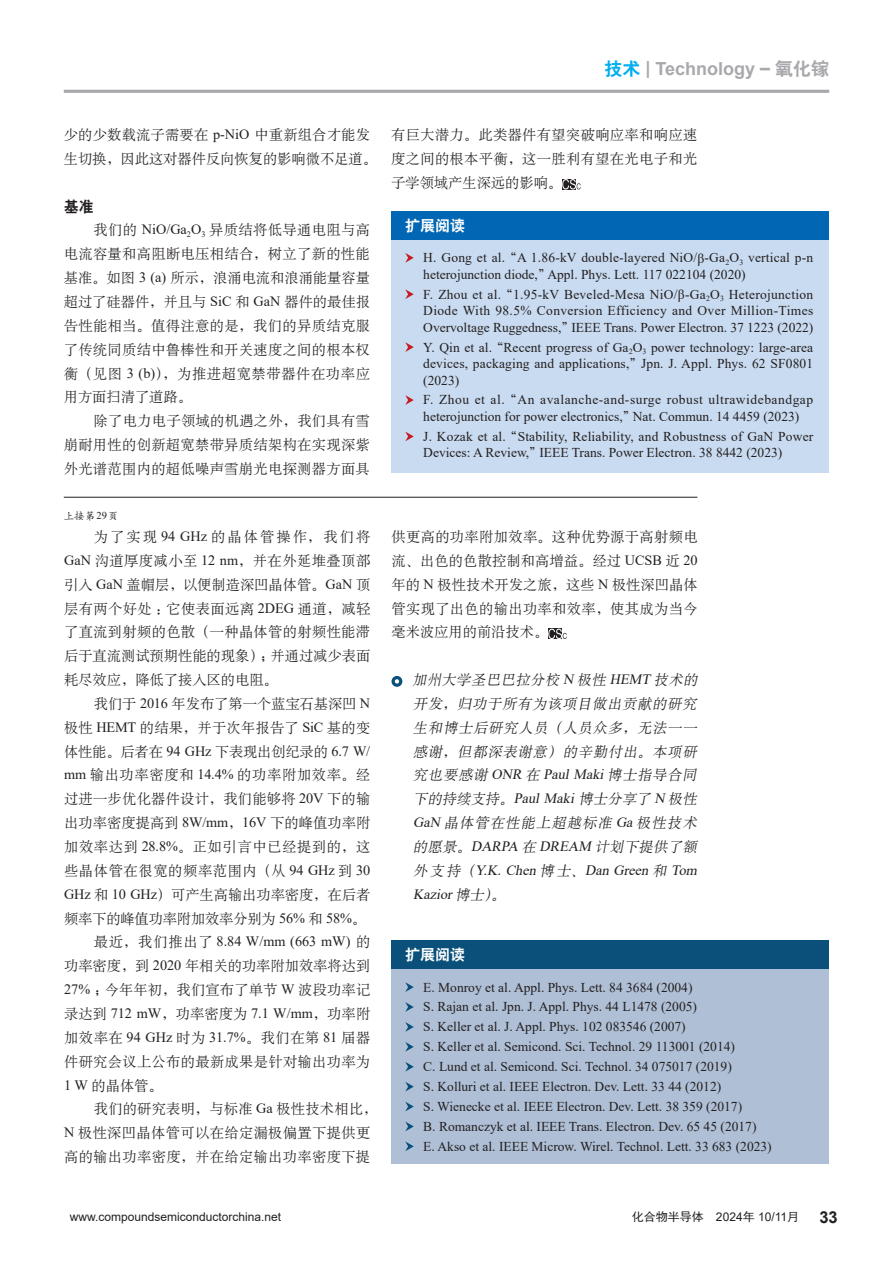
<style>
.page{position:relative;width:893px;height:1263px;background:#fff}
.page>*{position:absolute;margin:0;border:0;box-sizing:border-box;transform-origin:0 0}
.t1{font:700 18px "Arial";color:#a8a9ad}
.t2{font:15px "H Yb 2 gj";color:#fff}
.t3{font:15px "H Yb 2 gj";color:#231f20}
.t4{font:14.25px/23.9px "H Ya 6 gj";letter-spacing:.025em;color:#231f20;text-align:justify}
.t5{font:italic 14.25px/23.9px "H Ya 6 gj";color:#231f20;text-align:justify}
.t6{font:14.25px/23.9px "H Ya 6 gj";color:#231f20}
.t7{font:italic 14.25px/23.9px "Times New Roman";color:#231f20}
.t8{font:14.25px "Times New Roman";color:#231f20}
.t9{font:13.5px/20px "Times New Roman";color:#231f20}
.t10{font:12px "Arial";color:#231f20}
.t11{font:10.5px "H Yc 1 gj";color:#231f20}
.s1{font-family:"Times New Roman"}
.s2{font-family:"H Ya 6 gj"}
.s3{font-family:"H Yb 2 gj";font-weight:400;color:#00aeef}
.s4{font-family:"H Yb 2 gj";font-weight:400}
.s5{font-family:"Sim Hei"}
.s6{font-weight:700;font-size:16.5px}
</style>
<div class="page">
<div style="left:392px;top:211px;width:437px;height:30px;background:#0166b3"></div>
<div style="left:392px;top:240px;width:437px;height:233px;background:#c9dbf0"></div>
<svg style="left:405px;top:253px;width:9px;height:10px"></svg>
<svg style="left:405px;top:289px;width:9px;height:10px"></svg>
<svg style="left:405px;top:342px;width:9px;height:10px"></svg>
<svg style="left:405px;top:395px;width:9px;height:10px"></svg>
<svg style="left:405px;top:432px;width:9px;height:9px"></svg>
<div style="left:392px;top:940px;width:437px;height:30px;background:#0a507a"></div>
<div style="left:392px;top:970px;width:437px;height:194px;background:#afbfd5"></div>
<svg style="left:405px;top:982px;width:9px;height:10px"></svg>
<svg style="left:405px;top:1002px;width:9px;height:10px"></svg>
<svg style="left:405px;top:1022px;width:9px;height:10px"></svg>
<svg style="left:405px;top:1042px;width:9px;height:10px"></svg>
<svg style="left:405px;top:1062px;width:9px;height:9px"></svg>
<svg style="left:405px;top:1082px;width:9px;height:9px"></svg>
<svg style="left:405px;top:1102px;width:9px;height:9px"></svg>
<svg style="left:405px;top:1121px;width:9px;height:10px"></svg>
<svg style="left:405px;top:1141px;width:9px;height:10px"></svg>
<svg style="left:548px;top:629px;width:19px;height:10px"></svg>
<svg style="left:392px;top:676px;width:10px;height:11px"></svg>
<svg style="left:562px;top:179px;width:19px;height:11px"></svg>
<hr style="left:64px;top:497px;width:633px;height:1px;background:#231f20">
<hr style="left:64px;top:90px;width:765px;height:3px;background:#a8a9ad">
<p class="t6" style="left:64px;top:123px;width:315px">少的少数载流子需要在 <span class="s1">p-NiO</span> 中重新组合才能发生切换，因此这对器件反向恢复的影响微不足道。</p>
<p class="t3" style="left:64px;top:199px;width:31px">基准</p>
<p class="t4" style="left:64px;top:218px;width:308px;text-indent:30px">我们的 <span class="s1">NiO/Ga</span><sub>2</sub><span class="s1">O</span><sub>3</sub> 异质结将低导通电阻与高电流容量和高阻断电压相结合，树立了新的性能基准。如图 <span class="s1">3 (a)</span> 所示，浪涌电流和浪涌能量容量超过了硅器件，并且与 <span class="s1">SiC</span> 和 <span class="s1">GaN</span> 器件的最佳报告性能相当。值得注意的是，我们的异质结克服了传统同质结中鲁棒性和开关速度之间的根本权衡（见图 <span class="s1">3 (b)</span>），为推进超宽禁带器件在功率应用方面扫清了道路。</p>
<p class="t4" style="left:64px;top:409px;width:308px;text-indent:30px">除了电力电子领域的机遇之外，我们具有雪崩耐用性的创新超宽禁带异质结架构在实现深紫外光谱范围内的超低噪声雪崩光电探测器方面具</p>
<p class="t11" style="left:64px;top:510px;width:56px">上接第<span class="s1">29</span>页</p>
<p class="t4" style="left:64px;top:525px;width:308px;text-indent:30px">为了实现 <span class="s1">94 GHz</span> 的晶体管操作，我们将<span class="s1">GaN</span> 沟道厚度减小至 <span class="s1">12 nm</span>，并在外延堆叠顶部引入 <span class="s1">GaN</span> 盖帽层，以便制造深凹晶体管。<span class="s1">GaN</span> 顶层有两个好处：它使表面远离 <span class="s1">2DEG</span> 通道，减轻了直流到射频的色散（一种晶体管的射频性能滞后于直流测试预期性能的现象）；并通过减少表面耗尽效应，降低了接入区的电阻。</p>
<p class="t4" style="left:64px;top:692px;width:308px;text-indent:30px">我们于 <span class="s1">2016</span> 年发布了第一个蓝宝石基深凹 <span class="s1">N</span>极性 <span class="s1">HEMT</span> 的结果，并于次年报告了 <span class="s1">SiC</span> 基的变体性能。后者在 <span class="s1">94 GHz</span> 下表现出创纪录的 <span class="s1">6.7 W/ mm</span> 输出功率密度和 <span class="s1">14.4%</span> 的功率附加效率。经过进一步优化器件设计，我们能够将 <span class="s1">20V</span> 下的输出功率密度提高到 <span class="s1">8W/mm</span>，<span class="s1">16V</span> 下的峰值功率附加效率达到 <span class="s1">28.8%</span>。正如引言中已经提到的，这些晶体管在很宽的频率范围内（从 <span class="s1">94 GHz</span> 到 <span class="s1">30<br>GHz</span> 和 <span class="s1">10 GHz</span>）可产生高输出功率密度，在后者频率下的峰值功率附加效率分别为 <span class="s1">56%</span> 和 <span class="s1">58%</span>。</p>
<p class="t8" style="left:94px;top:932px;width:278px"><span class="s2">最近，我们推出了</span> 8.84 W/mm (663 mW) <span class="s2">的</span></p>
<p class="t4" style="left:64px;top:954px;width:308px">功率密度，到 <span class="s1">2020</span> 年相关的功率附加效率将达到<span class="s1">27%</span> ；今年年初，我们宣布了单节 <span class="s1">W</span> 波段功率记录达到 <span class="s1">712 mW</span>，功率密度为 <span class="s1">7.1 W/mm</span>，功率附加效率在 <span class="s1">94 GHz</span> 时为 <span class="s1">31.7%</span>。我们在第 <span class="s1">81</span> 届器件研究会议上公布的最新成果是针对输出功率为<span class="s1">1 W</span> 的晶体管。</p>
<p class="t4" style="left:64px;top:1097px;width:315px;text-align:left;text-indent:30px">我们的研究表明，与标准 <span class="s1">Ga</span> 极性技术相比，<br><span class="s1">N</span> 极性深凹晶体管可以在给定漏极偏置下提供更高的输出功率密度，并在给定输出功率密度下提</p>
<h1 class="t1" style="left:604px;top:56px;width:226px"><span class="s3">技术</span> | Technology – <span class="s4">氧化镓</span></h1>
<p class="t4" style="left:391px;top:123px;width:308px">有巨大潜力。此类器件有望突破响应率和响应速度之间的根本平衡，这一胜利有望在光电子和光子学领域产生深远的影响。</p>
<p class="t2" style="left:405px;top:218px;width:61px">扩展阅读</p>
<p class="t9" style="left:423px;top:249px;width:391px;line-height:16.5px">H. Gong et al. <span class="s2">“</span>A 1.86-kV double-layered NiO/β-Ga<sub>2</sub>O<sub>3</sub> vertical p-n heterojunction diode,<span class="s2">”</span>Appl. Phys. Lett. 117 022104 (2020)</p>
<p class="t9" style="left:423px;top:285px;width:392px;line-height:16.5px;text-align:justify">F. Zhou et al. <span class="s2">“</span>1.95-kV Beveled-Mesa NiO/β-Ga<sub>2</sub>O<sub>3</sub> Heterojunction Diode With 98.5% Conversion Efficiency and Over Million-Times Overvoltage Ruggedness,<span class="s2">”</span>IEEE Trans. Power Electron. 37 1223 (2022)</p>
<p class="t9" style="left:423px;top:338px;width:391px;line-height:16.5px;text-align:justify">Y. Qin et al. <span class="s2">“</span>Recent progress of Ga<sub>2</sub>O<sub>3</sub> power technology: large-area devices, packaging and applications,<span class="s2">”</span>Jpn. J. Appl. Phys. 62 SF0801 (2023)</p>
<p class="t9" style="left:423px;top:391px;width:391px;line-height:16.5px">F. Zhou et al. <span class="s2">“</span>An avalanche-and-surge robust ultrawidebandgap heterojunction for power electronics,<span class="s2">”</span>Nat. Commun. 14 4459 (2023)</p>
<p class="t9" style="left:423px;top:428px;width:392px;line-height:16.5px">J. Kozak et al. <span class="s2">“</span>Stability, Reliability, and Robustness of GaN Power<br>Devices: A Review,<span class="s2">”</span>IEEE Trans. Power Electron. 38 8442 (2023)</p>
<p class="t4" style="left:392px;top:525px;width:308px">供更高的功率附加效率。这种优势源于高射频电流、出色的色散控制和高增益。经过 <span class="s1">UCSB</span> 近 <span class="s1">20</span>年的 <span class="s1">N</span> 极性技术开发之旅，这些 <span class="s1">N</span> 极性深凹晶体管实现了出色的输出功率和效率，使其成为当今毫米波应用的前沿技术。</p>
<p class="t5" style="left:412px;top:668px;width:289px">加州大学圣巴巴拉分校 <span class="s1">N</span> 极性 <span class="s1">HEMT</span> 技术的开发，归功于所有为该项目做出贡献的研究生和博士后研究人员（人员众多，无法一一感谢，但都深表谢意）的辛勤付出。本项研究也要感谢 <span class="s1">ONR</span> 在 <span class="s1">Paul Maki</span> 博士指导合同下的持续支持。<span class="s1">Paul Maki</span> 博士分享了 <span class="s1">N</span> 极性<span class="s1">GaN</span> 晶体管在性能上超越标准 <span class="s1">Ga</span> 极性技术的愿景。<span class="s1">DARPA</span> 在 <span class="s1">DREAM</span> 计划下提供了额</p>
<p class="t7" style="left:413px;top:858px;width:289px"><span class="s2">外支持（</span>Y.K. Chen <span class="s2">博士、</span>Dan Green <span class="s2">和</span> Tom<br>Kazior <span class="s2">博士）。</span></p>
<p class="t2" style="left:405px;top:947px;width:61px">扩展阅读</p>
<p class="t9" style="left:423px;top:976px;width:350px">E. Monroy et al. Appl. Phys. Lett. 84 3684 (2004)<br>S. Rajan et al. Jpn. J. Appl. Phys. 44 L1478 (2005)<br>S. Keller et al. J. Appl. Phys. 102 083546 (2007)<br>S. Keller et al. Semicond. Sci. Technol. 29 113001 (2014)<br>C. Lund et al. Semicond. Sci. Technol. 34 075017 (2019)<br>S. Kolluri et al. IEEE Electron. Dev. Lett. 33 44 (2012)<br>S. Wienecke et al. IEEE Electron. Dev. Lett. 38 359 (2017)<br>B. Romanczyk et al. IEEE Trans. Electron. Dev. 65 45 (2017)<br>E. Akso et al. IEEE Microw. Wirel. Technol. Lett. 33 683 (2023)</p>
<p class="t10" style="left:70px;top:1209px;width:213px">www.compoundsemiconductorchina.net</p>
<p class="t10" style="left:632px;top:1209px;width:207px"><span class="s5">化合物半导体</span> 2024<span class="s5">年</span> 10/11<span class="s5">月</span> <span class="s6">33</span></p>
</div>
